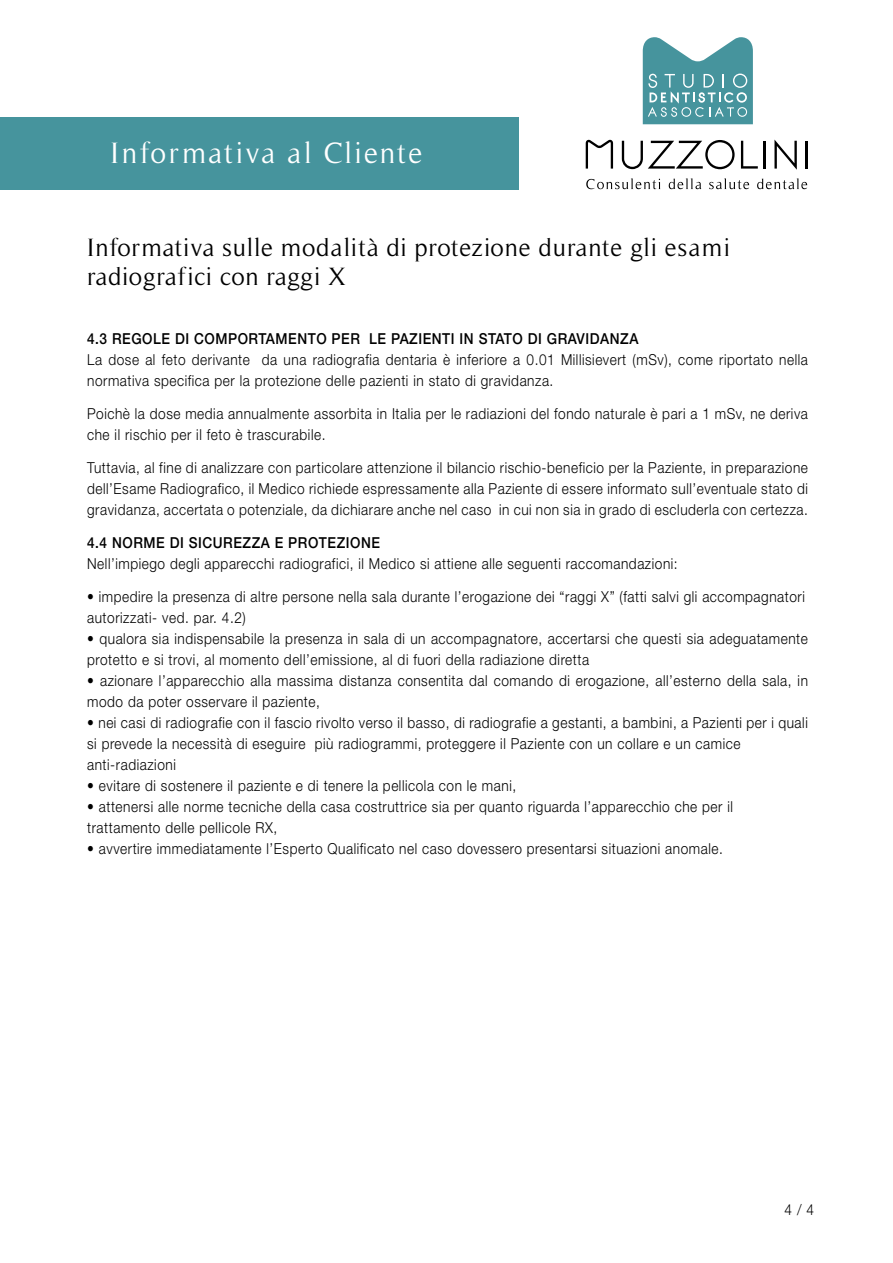
<style>
.page{position:relative;width:893px;height:1263px;background:#fff}
.page>*{position:absolute;margin:0;border:0;box-sizing:border-box;transform-origin:0 0}
.t1{font:30px "Timeless";letter-spacing:.075em;color:#fff}
.t2{font:25.5px/28.5px "Timeless";letter-spacing:.03em;color:#000}
.t3{font:300 15.15px/21px "Helvetica Neue";letter-spacing:.04em;color:#000;scale:.9 1}
.t4{font:500 15.15px "Helvetica Neue";letter-spacing:.04em;color:#000;scale:.9 1}
</style>
<div class="page">
<div style="left:0;top:117px;width:519px;height:72px;background:#46949d"></div>
<svg style="left:586px;top:140px;width:27px;height:29px"></svg>
<svg style="left:622px;top:140px;width:113px;height:29px"></svg>
<svg style="left:741px;top:141px;width:17px;height:28px"></svg>
<hr style="left:763px;top:141px;width:3px;height:28px;background:#000">
<svg style="left:774px;top:140px;width:23px;height:30px"></svg>
<hr style="left:806px;top:141px;width:2px;height:28px;background:#000">
<svg style="left:643px;top:37px;width:110px;height:87px"></svg>
<svg style="left:586px;top:178px;width:74px;height:11px"></svg>
<svg style="left:669px;top:178px;width:32px;height:11px"></svg>
<svg style="left:709px;top:178px;width:40px;height:11px"></svg>
<svg style="left:757px;top:178px;width:50px;height:11px"></svg>
<h1 class="t1" style="left:111px;top:136px;width:314px">Informativa al Cliente</h1>
<h2 class="t2" style="left:87px;top:233px;width:644px">Informativa sulle modalità di protezione durante gli esami radiografici con raggi X</h2>
<p class="t4" style="left:87px;top:329px;width:614px">4.3 REGOLE DI COMPORTAMENTO PER LE PAZIENTI IN STATO DI GRAVIDANZA</p>
<p class="t3" style="left:87px;top:348px;width:802px">La dose al feto derivante da una radiografia dentaria è inferiore a 0.01 Millisievert (mSv), come riportato nella normativa specifica per la protezione delle pazienti in stato di gravidanza.</p>
<p class="t3" style="left:87px;top:402px;width:802px">Poichè la dose media annualmente assorbita in Italia per le radiazioni del fondo naturale è pari a 1 mSv, ne deriva che il rischio per il feto è trascurabile.</p>
<p class="t3" style="left:87px;top:456px;width:802px;text-align:justify">Tuttavia, al fine di analizzare con particolare attenzione il bilancio rischio-beneficio per la Paziente, in preparazione dell’Esame Radiografico, il Medico richiede espressamente alla Paziente di essere informato sull’eventuale stato di gravidanza, accertata o potenziale, da dichiarare anche nel caso in cui non sia in grado di escluderla con certezza.</p>
<p class="t4" style="left:87px;top:533px;width:327px">4.4 NORME DI SICUREZZA E PROTEZIONE</p>
<p class="t3" style="left:87px;top:552px;width:658px">Nell’impiego degli apparecchi radiografici, il Medico si attiene alle seguenti raccomandazioni:</p>
<p class="t3" style="left:87px;top:585px;width:799px">• impedire la presenza di altre persone nella sala durante l’erogazione dei “raggi X” (fatti salvi gli accompagnatori autorizzati- ved. par. 4.2)</p>
<p class="t3" style="left:87px;top:627px;width:802px">• qualora sia indispensabile la presenza in sala di un accompagnatore, accertarsi che questi sia adeguatamente protetto e si trovi, al momento dell’emissione, al di fuori della radiazione diretta</p>
<p class="t3" style="left:87px;top:669px;width:802px">• azionare l’apparecchio alla massima distanza consentita dal comando di erogazione, all’esterno della sala, in modo da poter osservare il paziente,</p>
<p class="t3" style="left:87px;top:711px;width:802px">• nei casi di radiografie con il fascio rivolto verso il basso, di radiografie a gestanti, a bambini, a Pazienti per i quali si prevede la necessità di eseguire più radiogrammi, proteggere il Paziente con un collare e un camice anti-radiazioni</p>
<p class="t3" style="left:87px;top:774px;width:478px">• evitare di sostenere il paziente e di tenere la pellicola con le mani,</p>
<p class="t3" style="left:87px;top:795px;width:719px">• attenersi alle norme tecniche della casa costruttrice sia per quanto riguarda l’apparecchio che per il trattamento delle pellicole RX,</p>
<p class="t3" style="left:87px;top:837px;width:708px">• avvertire immediatamente l’Esperto Qualificato nel caso dovessero presentarsi situazioni anomale.</p>
<p class="t3" style="left:784px;top:1199px;width:34px">4 / 4</p>
</div>
